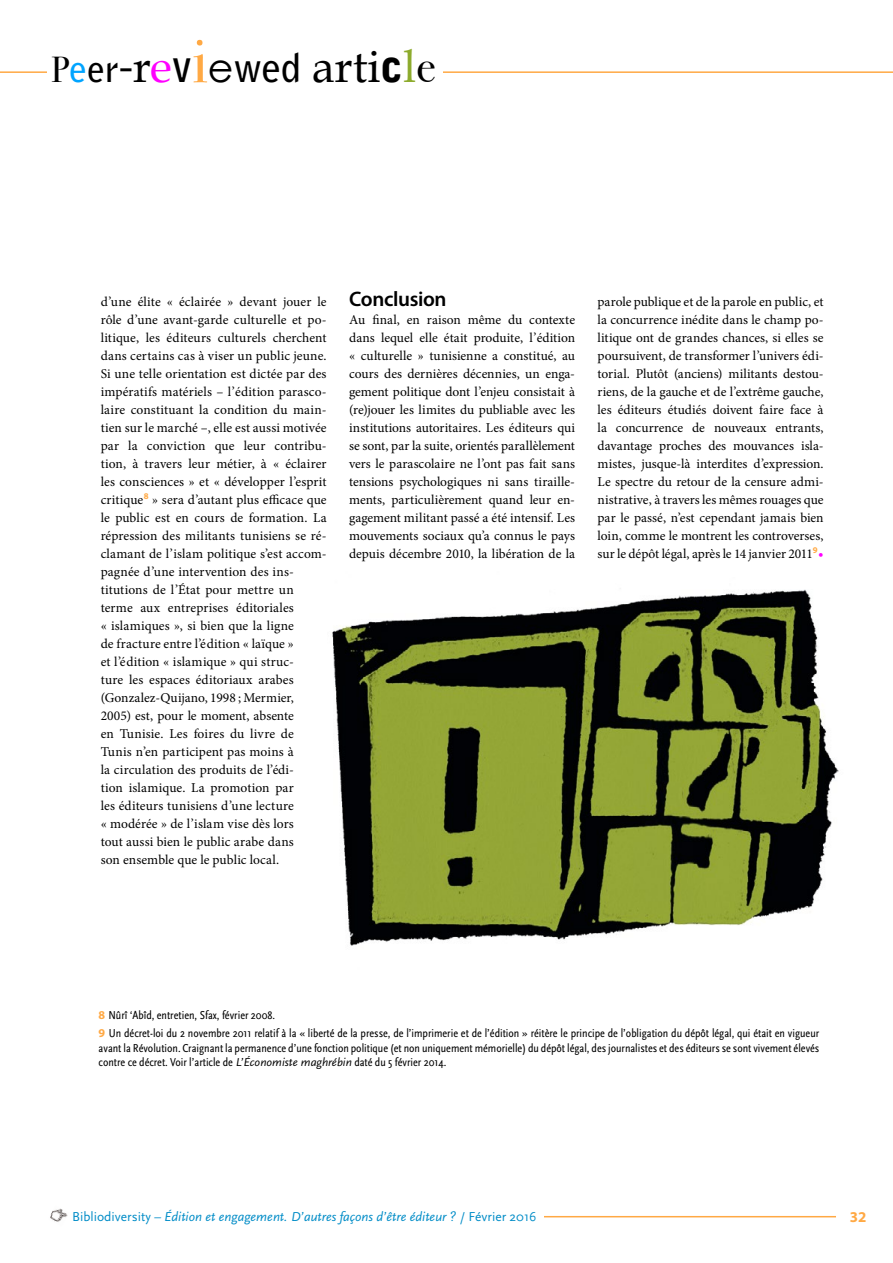
<style>
.page{position:relative;width:893px;height:1263px;background:#fff}
.page>*{position:absolute;margin:0;border:0;box-sizing:border-box;transform-origin:0 0}
.t1{font:45.3px "Book Antiqua";color:#000}
.t2{font:600 21px "Myriad Pro";letter-spacing:-.015em;color:#000}
.t3{font:700 15px "Myriad Pro";color:#ffa944}
.t4{font:13.5px/18px "Minion Pro";letter-spacing:.005em;color:#000;text-align:justify}
.t5{font:italic 13.5px "Scala Sans";color:#008cc7}
.t6{font:12px/18px "Scala Sans Regular Con";color:#000}
.s1{font-family:"Bodoni Svty Two ITCTT Book";font-size:36px}
.s2{font-family:"Bell Gothic Std";font-weight:700;font-size:36px;color:#00a4ff}
.s3{font-family:"Bell Gothic Std";font-weight:700;font-size:36px}
.s4{font-family:"Myriad Pro";font-size:45px}
.s5{color:#f0f}
.s6{font-family:"Bell Gothic Std";font-weight:700}
.s7{font-family:"Bodoni Svty Two ITCTT Book";font-size:62.85px;color:#ffa944}
.s8{font-family:"Century Gothic";font-size:39.6px}
.s9{font-family:"Bell Gothic Std";font-weight:700;font-size:39.6px}
.s10{font-family:"Bell Gothic Std";font-weight:900}
.s11{color:#8dab2d}
.s12{font-family:"Bodoni Svty Two ITCTT Book"}
.s13{font-size:14.25px;color:#f0f}
.s14{font-family:"Myriad Pro";font-weight:700;color:#ffa944}
.s15{font-family:"Scala Sans";font-style:italic}
.s16{font-style:normal}
</style>
<div class="page">
<hr style="left:0;top:71px;width:893px;height:2px;background:#ffa944">
<div style="left:48px;top:23px;width:395px;height:76px;background:#fff"></div>
<hr style="left:66px;top:1216px;width:770px;height:1px;background:#ffa944">
<div style="left:65px;top:1210px;width:478px;height:24px;background:#fff"></div>
<img style="left:50px;top:1208px;width:18px;height:14px">
<img style="left:332px;top:589px;width:507px;height:357px">
<h1 class="t1" style="left:51px;top:39px;width:386px"><span class="s1">P</span><span class="s2">e</span><span class="s3">er</span><span class="s4">-</span>r<span class="s5">e</span><span class="s6">v</span><span class="s7">i</span><span class="s8">e</span><span class="s9">wed</span> arti<span class="s10">c</span><span class="s11">l</span><span class="s12">e</span></h1>
<p class="t4" style="left:101px;top:293px;width:227px;text-align:left">d’une élite « éclairée » devant jouer le rôle d’une avant-garde culturelle et po&shy;litique, les éditeurs culturels cherchent dans certains cas à viser un public jeune.<br>Si une telle orientation est dictée par des impératifs matériels – l’édition parasco&shy;laire constituant la condition du main&shy;tien sur le marché –, elle est aussi motivée par la conviction que leur contribu&shy;tion, à travers leur métier, à « éclairer les consciences » et « développer l’esprit critique<sup>8</sup> » sera d’autant plus efficace que le public est en cours de formation. La répression des militants tunisiens se ré&shy;clamant de l’islam politique s’est accom&shy;pagnée d’une intervention des ins&shy;titutions de l’État pour mettre un terme aux entreprises éditoriales<br>« islamiques », si bien que la ligne<br>de fracture entre l’édition « laïque »<br>et l’édition « islamique » qui struc-<br>ture les espaces éditoriaux arabes (Gonzalez-Quijano, 1998 ; Mermier, 2005) est, pour le moment, absente<br>en Tunisie. Les foires du livre de Tunis n’en participent pas moins à<br>la circulation des produits de l’édi-<br>tion islamique. La promotion par<br>les éditeurs tunisiens d’une lecture<br>« modérée » de l’islam vise dès lors<br>tout aussi bien le public arabe dans<br>son ensemble que le public local.</p>
<h2 class="t2" style="left:349px;top:286px;width:99px">Conclusion</h2>
<p class="t4" style="left:349px;top:311px;width:227px">Au final, en raison même du contexte dans lequel elle était produite, l’édition « culturelle » tunisienne a constitué, au cours des dernières décennies, un enga&shy;gement politique dont l’enjeu consistait à (re)jouer les limites du publiable avec les institutions autoritaires. Les éditeurs qui se sont, par la suite, orientés parallèlement vers le parascolaire ne l’ont pas fait sans tensions psychologiques ni sans tiraille&shy;ments, particulièrement quand leur en&shy;gagement militant passé a été intensif. Les mouvements sociaux qu’a connus le pays depuis décembre 2010, la libération de la</p>
<p class="t4" style="left:598px;top:293px;width:227px">parole publique et de la parole en public, et la concurrence inédite dans le champ po&shy;litique ont de grandes chances, si elles se poursuivent, de transformer l’univers édi&shy;torial. Plutôt (anciens) militants destou&shy;riens, de la gauche et de l’extrême gauche, les éditeurs étudiés doivent faire face à la concurrence de nouveaux entrants, davantage proches des mouvances isla&shy;mistes, jusque-là interdites d’expression.<br>Le spectre du retour de la censure admi&shy;nistrative, à travers les mêmes rouages que par le passé, n’est cependant jamais bien loin, comme le montrent les controverses, sur le dépôt légal, après le 14 janvier 2011<sup>9</sup><span class="s13">•</span></p>
<p class="t6" style="left:99px;top:1007px;width:722px"><span class="s14">8</span> Nûrî ‘Abîd, entretien, Sfax, février 2008.<br><span class="s14">9</span> Un décret-loi du 2 novembre 2011 relatif à la « liberté de la presse, de l’imprimerie et de l’édition » réitère le principe de l’obligation du dépôt légal, qui était en vigueur</p>
<p class="t6" style="left:99px;top:1041px;width:722px;line-height:14.4px">avant la Révolution. Craignant la permanence d’une fonction politique (et non uniquement mémorielle) du dépôt légal, des journalistes et des éditeurs se sont vivement élevés contre ce décret. Voir l’article de <span class="s15">L’Économiste maghrébin</span> daté du 5 février 2014.</p>
<p class="t5" style="left:72px;top:1209px;width:466px"><span class="s16">Bibliodiversity</span> – Édition et engagement. D’autres façons d’être éditeur ? <span class="s16">/ Février 2016</span></p>
<p class="t3" style="left:850px;top:1207px;width:18px">32</p>
</div>
